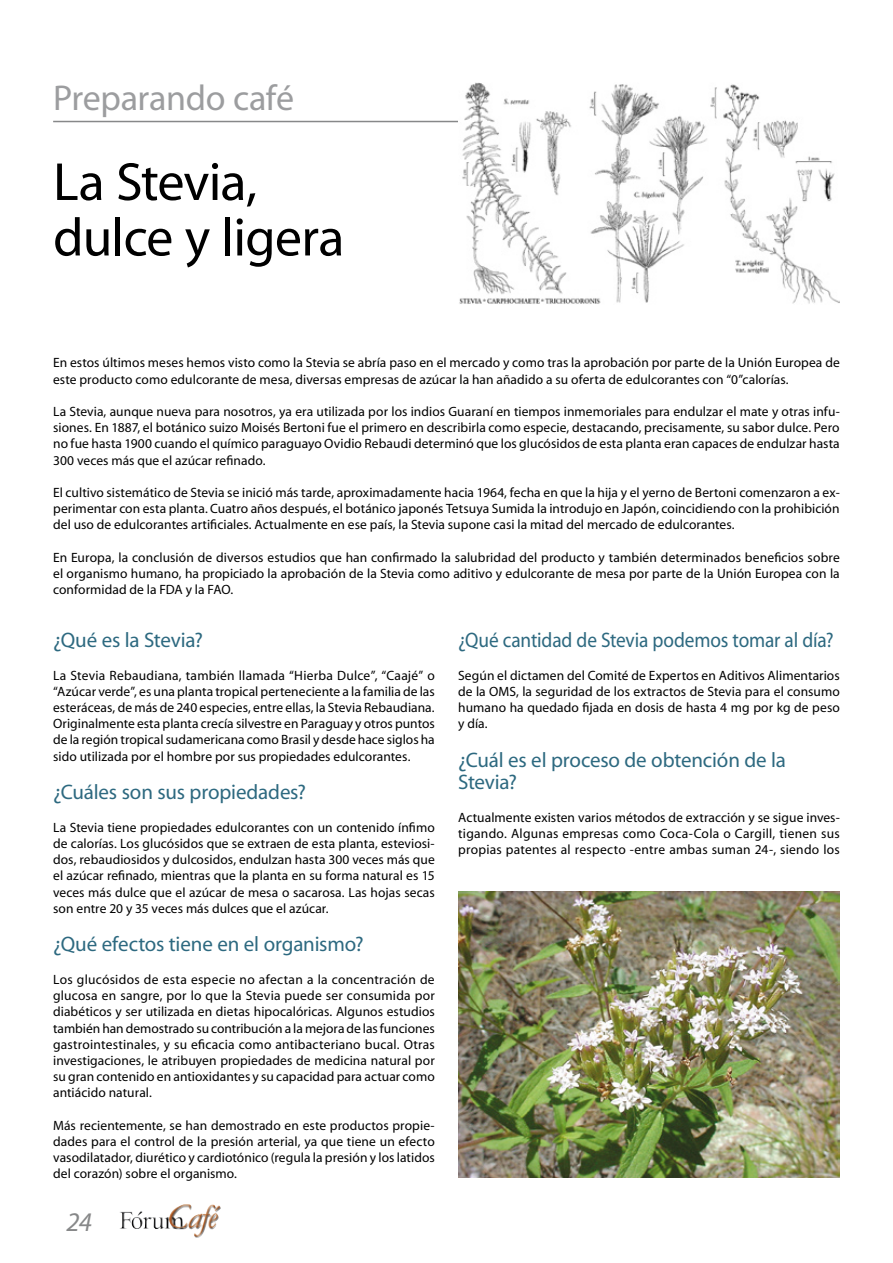
<style>
.page{position:relative;width:893px;height:1263px;background:#fff}
.page>*{position:absolute;margin:0;border:0;box-sizing:border-box;transform-origin:0 0}
.Titulares{font:54px "Myriad";letter-spacing:-.015em;color:#000}
.t1{font:36px "Myriad";letter-spacing:-.01em;color:#9c9d9f}
.t2{font:italic 27px "Myriad";color:#878889}
.Parrafo{font:21px/22.5px "Myriad";letter-spacing:-.01em;color:#2d6980}
.Parrafo-2{font:21px "Myriad";letter-spacing:-.01em;color:#2d6980;scale:.92 1}
.t3{font:13.5px/16.2px "Myriad";letter-spacing:.005em;color:#000;text-align:justify}
</style>
<div class="page">
<img style="left:120px;top:1204px;width:101px;height:34px">
<hr style="left:53px;top:121px;width:787px;height:1px;background:#878889">
<img style="left:458px;top:892px;width:382px;height:285px">
<img style="left:458px;top:83px;width:382px;height:221px">
<p class="t1" style="left:53px;top:80px;width:242px">Preparando café</p>
<p class="Titulares" style="left:53px;top:155px;width:205px">La Stevia,</p>
<p class="Titulares" style="left:53px;top:211px;width:293px">dulce y ligera</p>
<p class="t3" style="left:53px;top:355px;width:788px">En estos últimos meses hemos visto como la Stevia se abría paso en el mercado y como tras la aprobación por parte de la Unión Europea de este producto como edulcorante de mesa, diversas empresas de azúcar la han añadido a su oferta de edulcorantes con “0”calorías.</p>
<p class="t3" style="left:53px;top:404px;width:788px">La Stevia, aunque nueva para nosotros, ya era utilizada por los indios Guaraní en tiempos inmemoriales para endulzar el mate y otras infu&shy;siones. En 1887, el botánico suizo Moisés Bertoni fue el primero en describirla como especie, destacando, precisamente, su sabor dulce. Pero no fue hasta 1900 cuando el químico paraguayo Ovidio Rebaudi determinó que los glucósidos de esta planta eran capaces de endulzar hasta 300 veces más que el azúcar refinado.</p>
<p class="t3" style="left:53px;top:485px;width:788px">El cultivo sistemático de Stevia se inició más tarde, aproximadamente hacia 1964, fecha en que la hija y el yerno de Bertoni comenzaron a ex&shy;perimentar con esta planta. Cuatro años después, el botánico japonés Tetsuya Sumida la introdujo en Japón, coincidiendo con la prohibición del uso de edulcorantes artificiales. Actualmente en ese país, la Stevia supone casi la mitad del mercado de edulcorantes.</p>
<p class="t3" style="left:53px;top:550px;width:788px">En Europa, la conclusión de diversos estudios que han confirmado la salubridad del producto y también determinados beneficios sobre el organismo humano, ha propiciado la aprobación de la Stevia como aditivo y edulcorante de mesa por parte de la Unión Europea con la conformidad de la FDA y la FAO.</p>
<p class="Parrafo" style="left:53px;top:630px;width:151px">¿Qué es la Stevia?</p>
<p class="t3" style="left:53px;top:668px;width:383px">La Stevia Rebaudiana, también llamada “Hierba Dulce”, “Caajé” o “Azúcar verde”, es una planta tropical perteneciente a la familia de las esteráceas, de más de 240 especies, entre ellas, la Stevia Rebaudiana.<br>Originalmente esta planta crecía silvestre en Paraguay y otros puntos de la región tropical sudamericana como Brasil y desde hace siglos ha sido utilizada por el hombre por sus propiedades edulcorantes.</p>
<p class="Parrafo" style="left:53px;top:782px;width:254px">¿Cuáles son sus propiedades?</p>
<p class="t3" style="left:53px;top:820px;width:383px">La Stevia tiene propiedades edulcorantes con un contenido ínfimo de calorías. Los glucósidos que se extraen de esta planta, esteviosi&shy;dos, rebaudiosidos y dulcosidos, endulzan hasta 300 veces más que el azúcar refinado, mientras que la planta en su forma natural es 15 veces más dulce que el azúcar de mesa o sacarosa. Las hojas secas son entre 20 y 35 veces más dulces que el azúcar.</p>
<p class="Parrafo" style="left:53px;top:934px;width:312px">¿Qué efectos tiene en el organismo?</p>
<p class="t3" style="left:53px;top:972px;width:383px">Los glucósidos de esta especie no afectan a la concentración de glucosa en sangre, por lo que la Stevia puede ser consumida por diabéticos y ser utilizada en dietas hipocalóricas. Algunos estudios también han demostrado su contribución a la mejora de las funciones gastrointestinales, y su eficacia como antibacteriano bucal. Otras investigaciones, le atribuyen propiedades de medicina natural por su gran contenido en antioxidantes y su capacidad para actuar como antiácido natural.</p>
<p class="t3" style="left:53px;top:1118px;width:383px">Más recientemente, se han demostrado en este productos propie&shy;dades para el control de la presión arterial, ya que tiene un efecto vasodilatador, diurético y cardiotónico (regula la presión y los latidos del corazón) sobre el organismo.</p>
<p class="t2" style="left:67px;top:1208px;width:27px">24</p>
<p class="Parrafo-2" style="left:458px;top:630px;width:410px">¿Qué cantidad de Stevia podemos tomar al día?</p>
<p class="t3" style="left:458px;top:668px;width:383px">Según el dictamen del Comité de Expertos en Aditivos Alimentarios de la OMS, la seguridad de los extractos de Stevia para el consumo humano ha quedado fijada en dosis de hasta 4 mg por kg de peso y día.</p>
<p class="Parrafo" style="left:458px;top:750px;width:329px">¿Cuál es el proceso de obtención de la<br>Stevia?</p>
<p class="t3" style="left:458px;top:810px;width:383px">Actualmente existen varios métodos de extracción y se sigue inves&shy;tigando. Algunas empresas como Coca-Cola o Cargill, tienen sus propias patentes al respecto -entre ambas suman 24-, siendo los</p>
</div>
